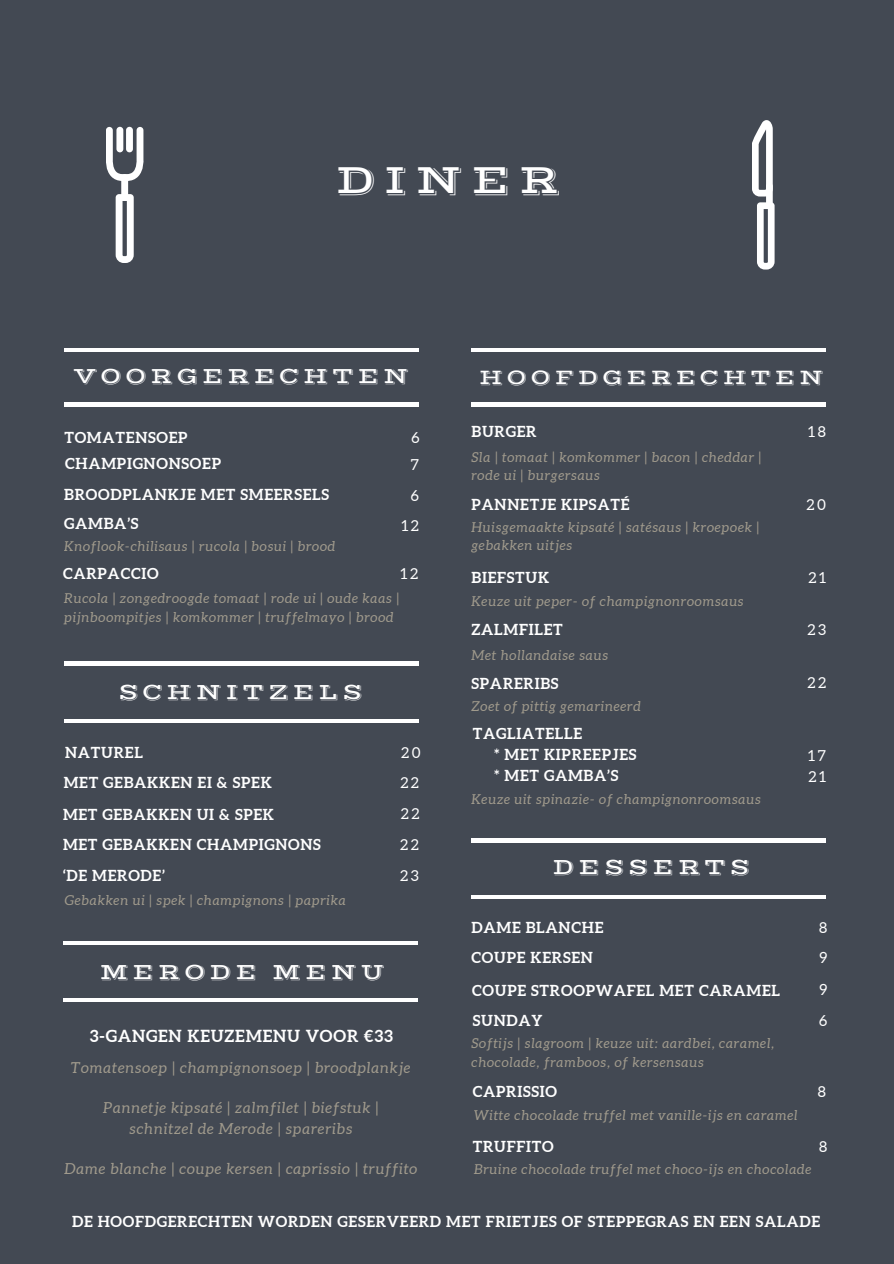
<style>
.page{position:relative;width:894px;height:1264px;background:#fff}
.page>*{position:absolute;margin:0;border:0;box-sizing:border-box;transform-origin:0 0}
.t1{font:42.45px "Vast Shadow";letter-spacing:.18em;color:#fff}
.t2{font:22.95px "Vast Shadow";letter-spacing:.17em;color:#fff}
.t3{font:22.8px "Vast Shadow";letter-spacing:.17em;color:#fff}
.t4{font:21.75px "Vast Shadow";letter-spacing:.17em;color:#fff}
.t5{font:700 16.65px "Aleo";letter-spacing:.05em;color:#fff}
.t6{font:700 15.15px/20.9px "Aleo";letter-spacing:.05em;color:#fff}
.t7{font:italic 15.15px/20.2px "Aleo";letter-spacing:.06em;color:#feecc6;text-align:center}
.t8{font:15.15px/20.9px "Aleo";letter-spacing:.17em;color:#fff}
.t9{font:italic 13.65px/18.6px "Aleo";letter-spacing:.06em;color:#feecc6}
</style>
<div class="page">
<div style="left:0;top:0;width:893px;height:1263px;background:#434953"></div>
<hr style="left:64px;top:348px;width:355px;height:3px;background:#fff">
<hr style="left:64px;top:402px;width:355px;height:4px;background:#fff">
<hr style="left:471px;top:348px;width:354px;height:4px;background:#fff">
<hr style="left:471px;top:402px;width:354px;height:4px;background:#fff">
<hr style="left:64px;top:662px;width:355px;height:3px;background:#fff">
<hr style="left:64px;top:719px;width:355px;height:4px;background:#fff">
<svg style="left:106px;top:127px;width:37px;height:54px"></svg>
<div style="left:116px;top:127px;width:7px;height:25px;background:#fff;border-radius:3px"></div>
<div style="left:126px;top:127px;width:7px;height:25px;background:#fff;border-radius:3px"></div>
<svg style="left:116px;top:194px;width:18px;height:69px"></svg>
<div style="left:121px;top:174px;width:7px;height:27px;background:#fff;border-radius:3px"></div>
<svg style="left:757px;top:202px;width:17px;height:67px"></svg>
<div style="left:765px;top:183px;width:7px;height:26px;background:#fff;border-radius:3px"></div>
<svg style="left:752px;top:120px;width:20px;height:76px"></svg>
<hr style="left:63px;top:998px;width:355px;height:3px;background:#fff">
<hr style="left:64px;top:941px;width:354px;height:3px;background:#fff">
<hr style="left:471px;top:838px;width:354px;height:4px;background:#fff">
<hr style="left:471px;top:895px;width:354px;height:3px;background:#fff">
<h3 class="t1" style="left:335px;top:154px;width:226px">DINER</h3>
<p class="t3" style="left:73px;top:362px;width:337px">VOORGERECHTEN</p>
<h1 class="t6" style="left:64px;top:427px;width:125px">TOMATENSOEP</h1>
<p class="t8" style="left:411px;top:427px;width:10px">6</p>
<p class="t6" style="left:65px;top:453px;width:157px">CHAMPIGNONSOEP</p>
<p class="t8" style="left:410px;top:454px;width:10px">7</p>
<h2 class="t6" style="left:64px;top:484px;width:266px">BROODPLANKJE MET SMEERSELS</h2>
<h2 class="t8" style="left:411px;top:485px;width:10px">6</h2>
<p class="t6" style="left:64px;top:513px;width:76px">GAMBA’S</p>
<p class="t8" style="left:401px;top:515px;width:19px">12</p>
<p class="t9" style="left:64px;top:536px;width:272px">Knoflook-chilisaus | rucola | bosui | brood</p>
<h3 class="t6" style="left:63px;top:563px;width:97px">CARPACCIO</h3>
<p class="t8" style="left:400px;top:563px;width:19px">12</p>
<p class="t9" style="left:64px;top:589px;width:336px">Rucola | zongedroogde tomaat | rode ui | oude kaas | pijnboompitjes | komkommer | truffelmayo | brood</p>
<p class="t2" style="left:118px;top:678px;width:246px">SCHNITZELS</p>
<h2 class="t6" style="left:65px;top:742px;width:79px">NATUREL</h2>
<p class="t8" style="left:401px;top:742px;width:21px">20</p>
<h3 class="t6" style="left:64px;top:772px;width:209px">MET GEBAKKEN EI &amp; SPEK</h3>
<p class="t8" style="left:400px;top:772px;width:20px">22</p>
<h3 class="t6" style="left:63px;top:803px;width:212px">MET GEBAKKEN UI &amp; SPEK</h3>
<p class="t6" style="left:63px;top:833px;width:259px">MET GEBAKKEN CHAMPIGNONS</p>
<h3 class="t8" style="left:401px;top:803px;width:20px">22</h3>
<p class="t8" style="left:400px;top:834px;width:20px">22</p>
<p class="t6" style="left:63px;top:865px;width:103px">‘DE MERODE’</p>
<p class="t8" style="left:400px;top:865px;width:20px">23</p>
<p class="t9" style="left:65px;top:890px;width:282px">Gebakken ui | spek | champignons | paprika</p>
<h3 class="t2" style="left:100px;top:957px;width:286px">MERODE MENU</h3>
<h3 class="t4" style="left:479px;top:363px;width:346px">HOOFDGERECHTEN</h3>
<p class="t6" style="left:471px;top:421px;width:66px">BURGER</p>
<h3 class="t8" style="left:808px;top:421px;width:19px">18</h3>
<p class="t9" style="left:471px;top:447px;width:291px">Sla | tomaat | komkommer | bacon | cheddar | rode ui | burgersaus</p>
<p class="t6" style="left:471px;top:494px;width:159px">PANNETJE KIPSATÉ</p>
<h3 class="t8" style="left:806px;top:494px;width:21px">20</h3>
<p class="t9" style="left:471px;top:518px;width:289px;line-height:18px">Huisgemaakte kipsaté | satésaus | kroepoek | gebakken uitjes</p>
<p class="t6" style="left:471px;top:567px;width:79px">BIEFSTUK</p>
<p class="t8" style="left:808px;top:567px;width:19px">21</p>
<p class="t9" style="left:471px;top:591px;width:273px">Keuze uit peper- of champignonroomsaus</p>
<h3 class="t6" style="left:471px;top:619px;width:93px">ZALMFILET</h3>
<p class="t8" style="left:807px;top:619px;width:20px">23</p>
<p class="t9" style="left:471px;top:645px;width:138px">Met hollandaise saus</p>
<p class="t6" style="left:471px;top:672px;width:88px">SPARERIBS</p>
<h3 class="t8" style="left:807px;top:671px;width:20px">22</h3>
<p class="t9" style="left:471px;top:696px;width:171px">Zoet of pittig gemarineerd</p>
<p class="t6" style="left:494px;top:723px;width:144px;text-indent:-21px">TAGLIATELLE<br>* MET KIPREEPJES</p>
<p class="t6" style="left:494px;top:764px;width:126px">* MET GAMBA’S</p>
<p class="t9" style="left:471px;top:789px;width:290px">Keuze uit spinazie- of champignonroomsaus</p>
<h3 class="t2" style="left:552px;top:853px;width:199px">DESSERTS</h3>
<p class="t8" style="left:808px;top:744px;width:19px">17<br>21</p>
<h3 class="t6" style="left:471px;top:917px;width:133px">DAME BLANCHE</h3>
<p class="t8" style="left:819px;top:917px;width:10px">8</p>
<p class="t6" style="left:471px;top:947px;width:123px">COUPE KERSEN</p>
<h3 class="t6" style="left:472px;top:979px;width:309px">COUPE STROOPWAFEL MET CARAMEL</h3>
<h4 class="t6" style="left:472px;top:1009px;width:71px">SUNDAY</h4>
<h3 class="t8" style="left:819px;top:947px;width:9px">9</h3>
<p class="t8" style="left:819px;top:979px;width:9px">9</p>
<h3 class="t8" style="left:819px;top:1009px;width:10px">6</h3>
<p class="t5" style="left:90px;top:1026px;width:304px">3-GANGEN KEUZEMENU VOOR €33</p>
<p class="t9" style="left:471px;top:1034px;width:304px">Softijs | slagroom | keuze uit: aardbei, caramel, chocolade, framboos, of kersensaus</p>
<p class="t7" style="left:71px;top:1057px;width:340px">Tomatensoep | champignonsoep | broodplankje</p>
<p class="t7" style="left:103px;top:1097px;width:277px">Pannetje kipsaté | zalmfilet | biefstuk | schnitzel de Merode | spareribs</p>
<p class="t7" style="left:64px;top:1158px;width:354px">Dame blanche | coupe kersen | caprissio | truffito</p>
<p class="t6" style="left:72px;top:1211px;width:749px">DE HOOFDGERECHTEN WORDEN GESERVEERD MET FRIETJES OF STEPPEGRAS EN EEN SALADE</p>
<p class="t6" style="left:472px;top:1081px;width:86px">CAPRISSIO</p>
<p class="t8" style="left:817px;top:1081px;width:10px">8</p>
<p class="t9" style="left:474px;top:1105px;width:325px">Witte chocolade truffel met vanille-ijs en caramel</p>
<p class="t6" style="left:472px;top:1136px;width:83px">TRUFFITO</p>
<p class="t8" style="left:819px;top:1136px;width:10px">8</p>
<p class="t9" style="left:474px;top:1159px;width:339px">Bruine chocolade truffel met choco-ijs en chocolade</p>
</div>
